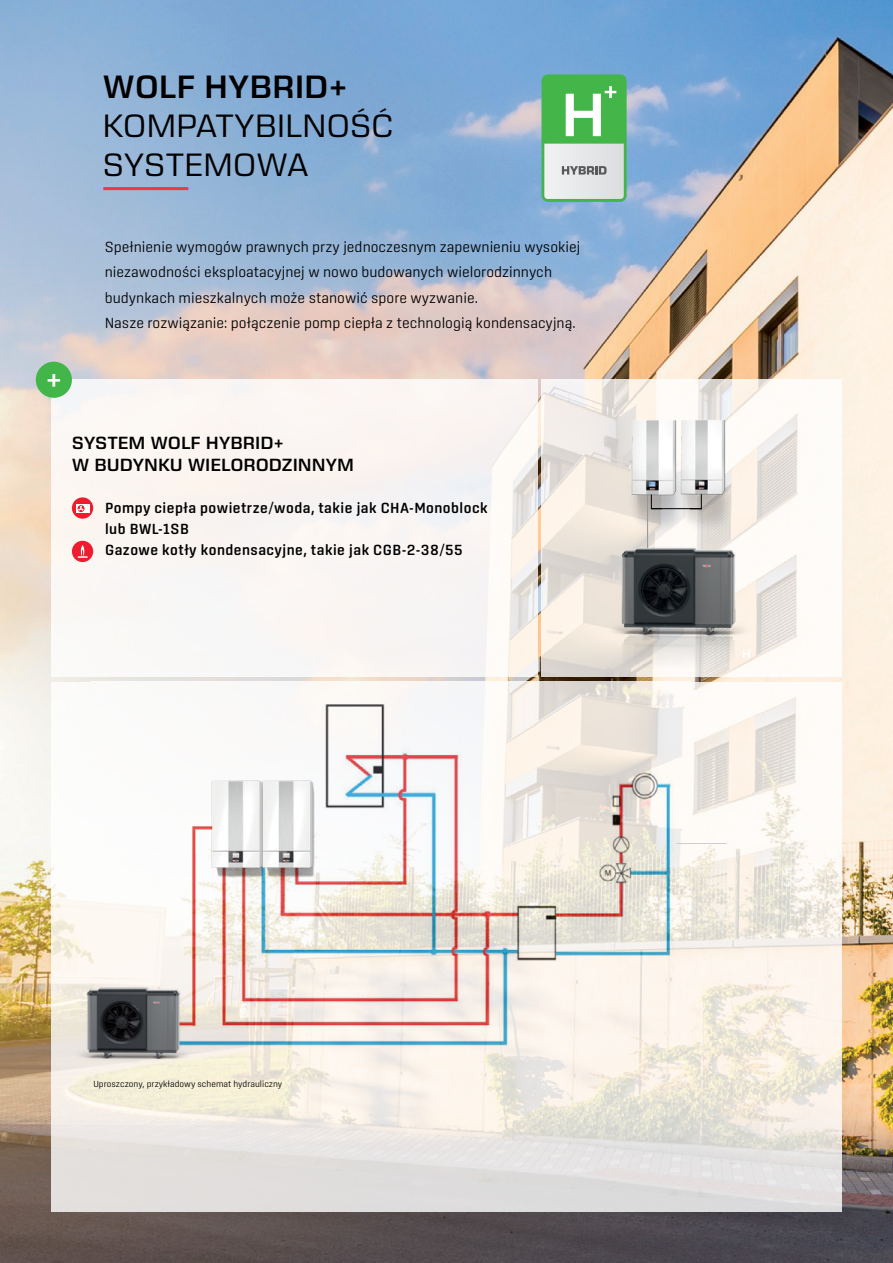
<style>
.page{position:relative;width:893px;height:1263px;background:#fff}
.page>*{position:absolute;margin:0;border:0;box-sizing:border-box;transform-origin:0 0}
.t1{font:33px/39px "Eurostile Next LT Pro";letter-spacing:.03em;color:#000}
.t2{font:600 33px "Eurostile Next LT Pro";letter-spacing:.03em;color:#000}
.t3{font:600 28.5px "Eurostile Next LT Pro";color:#fff}
.t4{font:600 18px/21.6px "Eurostile Next LT Pro";letter-spacing:.03em;color:#000}
.t5{font:300 15px/25.5px "Center";color:#000}
.t6{font:500 15px/21.3px "Center";letter-spacing:.03em;color:#000}
.t7{font:300 9px "Center";color:#000}
</style>
<div class="page">
<img style="left:0;top:0;width:893px;height:1263px">
<hr style="left:103px;top:179px;width:85px;height:3px;background:#ef373e">
<svg style="left:783px;top:1212px;width:22px;height:22px"></svg>
<svg style="left:743px;top:1220px;width:34px;height:10px"></svg>
<div style="left:755px;top:1220px;width:9px;height:9px;background:#48434c;border-radius:50%"></div>
<div style="left:51px;top:380px;width:486px;height:297px;background:#faf5f3"></div>
<div style="left:36px;top:362px;width:36px;height:36px;background:#43b649;border-radius:50%"></div>
<div style="left:72px;top:497px;width:21px;height:22px;background:#ed1c2e;border-radius:50%"></div>
<svg style="left:76px;top:504px;width:13px;height:9px"></svg>
<svg style="left:78px;top:505px;width:11px;height:7px"></svg>
<div style="left:72px;top:541px;width:21px;height:21px;background:#ed1c2e;border-radius:50%"></div>
<svg style="left:78px;top:545px;width:10px;height:13px"></svg>
<hr style="left:103px;top:187px;width:85px;height:3px;background:#ef373e">
<svg style="left:541px;top:74px;width:86px;height:128px;background:#91cc96"></svg>
<svg style="left:51px;top:682px;width:791px;height:529px"></svg>
<img style="left:91px;top:682px;width:600px;height:394px">
<img style="left:182px;top:777px;width:50px;height:115px">
<img style="left:72px;top:952px;width:123px;height:112px">
<img style="left:232px;top:777px;width:115px;height:115px">
<svg style="left:541px;top:380px;width:301px;height:297px"></svg>
<img style="left:603px;top:541px;width:151px;height:136px">
<img style="left:691px;top:413px;width:49px;height:128px">
<img style="left:612px;top:413px;width:79px;height:128px">
<hr style="left:647px;top:494px;width:1px;height:54px;background:#939598">
<svg style="left:651px;top:494px;width:11px;height:14px"></svg>
<svg style="left:690px;top:494px;width:11px;height:14px"></svg>
<svg style="left:743px;top:648px;width:10px;height:10px"></svg>
<svg style="left:769px;top:685px;width:9px;height:5px"></svg>
<svg style="left:576px;top:685px;width:10px;height:5px"></svg>
<hr style="left:651px;top:508px;width:50px;height:1px;background:#000">
<h1 class="t2" style="left:103px;top:68px;width:245px">WOLF HYBRID+</h1>
<h1 class="t1" style="left:103px;top:106px;width:292px">KOMPATYBILNOŚĆ<br>SYSTEMOWA</h1>
<h2 class="t3" style="left:46px;top:363px;width:17px">+</h2>
<p class="t5" style="left:105px;top:233px;width:477px">Spełnienie wymogów prawnych przy jednoczesnym zapewnieniu wysokiej niezawodności eksploatacyjnej w nowo budowanych wielorodzinnych budynkach mieszkalnych może stanowić spore wyzwanie.<br>Nasze rozwiązanie: połączenie pomp ciepła z technologią kondensacyjną.</p>
<p class="t4" style="left:72px;top:432px;width:283px">SYSTEM WOLF HYBRID+<br>W BUDYNKU WIELORODZINNYM</p>
<p class="t6" style="left:105px;top:497px;width:384px">Pompy ciepła powietrze/woda, takie jak CHA-Monoblock lub BWL-1SB<br>Gazowe kotły kondensacyjne, takie jak CGB-2-38/55</p>
<p class="t7" style="left:93px;top:1078px;width:190px">Uproszczony, przykładowy schemat hydrauliczny</p>
</div>
